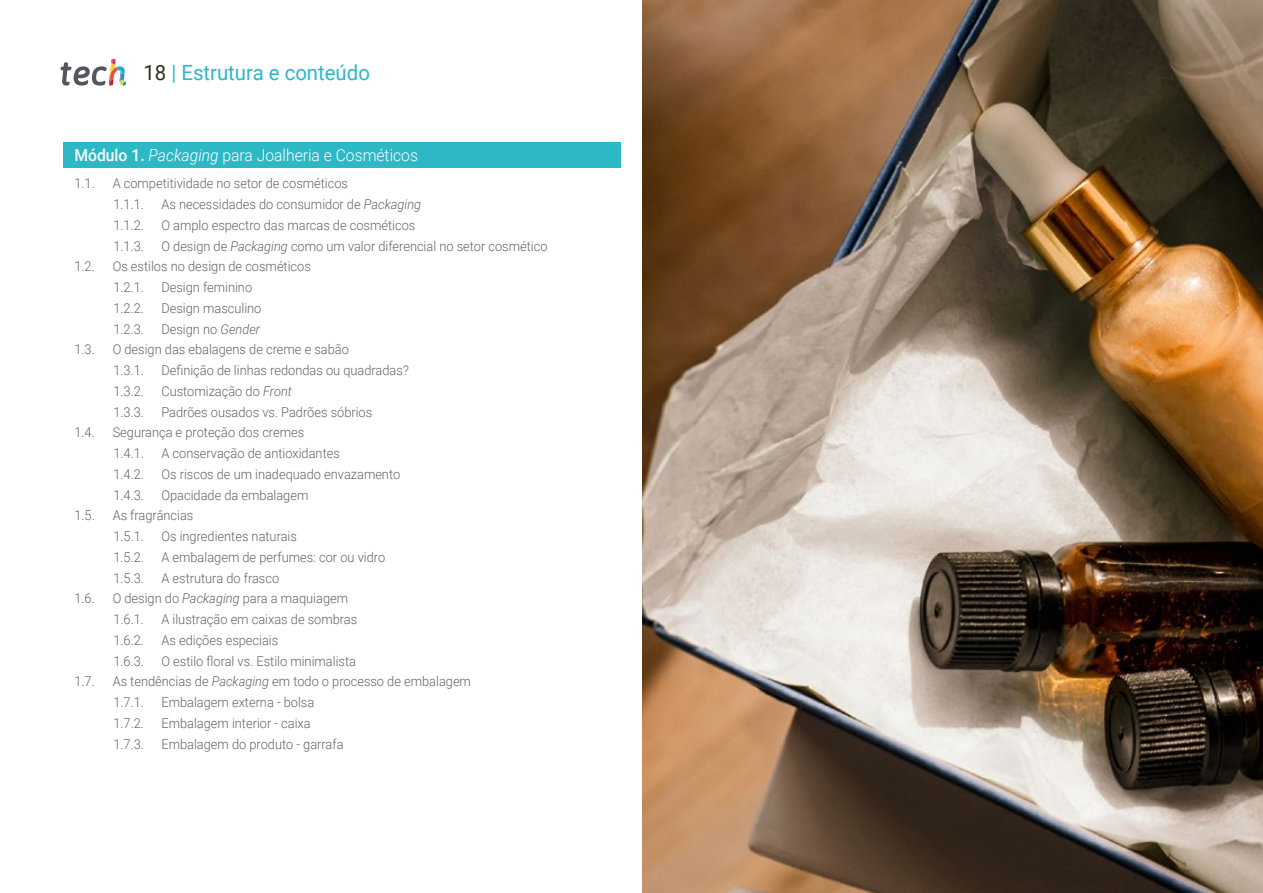
<style>
.page{position:relative;width:1263px;height:893px;background:#fff}
.page>*{position:absolute;margin:0;border:0;box-sizing:border-box;transform-origin:0 0}
.t1{font:21px "Roboto";color:#2db8c5}
.t2{font:300 16.5px "Roboto";color:#fff;scale:.95 1}
.t3{font:300 13.5px/20.7px "Roboto";color:#61646a;scale:.95 1}
.s1{color:#312e20}
.s2{font-weight:500}
.s3{font-style:italic}
</style>
<div class="page">
<svg style="left:61px;top:59px;width:65px;height:27px"></svg>
<div style="left:63px;top:142px;width:558px;height:25px;background:#2db8c5"></div>
<img style="left:642px;top:0;width:621px;height:893px">
<h1 class="t1" style="left:144px;top:57px;width:228px"><span class="s1">18</span> | Estrutura e conteúdo</h1>
<p class="t2" style="left:74px;top:144px;width:363px"><span class="s2">Módulo 1.</span> <span class="s3">Packaging</span> para Joalheria e Cosméticos</p>
<p class="t3" style="left:74px;top:173px;width:23px">1.1.</p>
<p class="t3" style="left:113px;top:173px;width:249px">A competitividade no setor de cosméticos<br>1.1.1.</p>
<p class="t3" style="left:161px;top:193px;width:275px">As necessidades do consumidor de <span class="s3">Packaging</span></p>
<p class="t3" style="left:113px;top:214px;width:34px">1.1.2.</p>
<p class="t3" style="left:161px;top:214px;width:269px">O amplo espectro das marcas de cosméticos</p>
<p class="t3" style="left:113px;top:235px;width:34px">1.1.3.</p>
<p class="t3" style="left:161px;top:235px;width:408px">O design de <span class="s3">Packaging</span> como um valor diferencial no setor cosmético</p>
<p class="t3" style="left:74px;top:256px;width:23px">1.2.</p>
<p class="t3" style="left:113px;top:256px;width:210px">Os estilos no design de cosméticos<br>1.2.1.</p>
<p class="t3" style="left:161px;top:276px;width:97px">Design feminino</p>
<p class="t3" style="left:113px;top:297px;width:34px">1.2.2.</p>
<p class="t3" style="left:161px;top:297px;width:107px">Design masculino</p>
<p class="t3" style="left:113px;top:318px;width:34px">1.2.3.</p>
<p class="t3" style="left:161px;top:318px;width:105px">Design no <span class="s3">Gender</span></p>
<p class="t3" style="left:74px;top:339px;width:23px">1.3.</p>
<p class="t3" style="left:113px;top:339px;width:250px">O design das ebalagens de creme e sabão<br>1.3.1.</p>
<p class="t3" style="left:161px;top:359px;width:262px">Definição de linhas redondas ou quadradas?</p>
<p class="t3" style="left:113px;top:380px;width:34px">1.3.2.</p>
<p class="t3" style="left:161px;top:380px;width:139px">Customização do <span class="s3">Front</span></p>
<p class="t3" style="left:113px;top:401px;width:34px">1.3.3.</p>
<p class="t3" style="left:161px;top:401px;width:223px">Padrões ousados vs. Padrões sóbrios</p>
<p class="t3" style="left:74px;top:422px;width:23px">1.4.</p>
<p class="t3" style="left:113px;top:422px;width:203px">Segurança e proteção dos cremes<br>1.4.1.</p>
<p class="t3" style="left:161px;top:442px;width:189px">A conservação de antioxidantes</p>
<p class="t3" style="left:113px;top:463px;width:34px">1.4.2.</p>
<p class="t3" style="left:161px;top:463px;width:253px">Os riscos de um inadequado envazamento</p>
<p class="t3" style="left:113px;top:484px;width:34px">1.4.3.</p>
<p class="t3" style="left:161px;top:484px;width:156px">Opacidade da embalagem</p>
<p class="t3" style="left:74px;top:505px;width:23px">1.5.</p>
<p class="t3" style="left:113px;top:505px;width:86px">As fragrâncias<br>1.5.1.</p>
<p class="t3" style="left:161px;top:525px;width:144px">Os ingredientes naturais</p>
<p class="t3" style="left:113px;top:546px;width:34px">1.5.2.</p>
<p class="t3" style="left:161px;top:546px;width:237px">A embalagem de perfumes: cor ou vidro</p>
<p class="t3" style="left:113px;top:567px;width:34px">1.5.3.</p>
<p class="t3" style="left:161px;top:567px;width:126px">A estrutura do frasco</p>
<p class="t3" style="left:74px;top:588px;width:23px">1.6.</p>
<p class="t3" style="left:113px;top:588px;width:249px">O design do <span class="s3">Packaging</span> para a maquiagem<br>1.6.1.</p>
<p class="t3" style="left:161px;top:608px;width:208px">A ilustração em caixas de sombras</p>
<p class="t3" style="left:113px;top:629px;width:34px">1.6.2.</p>
<p class="t3" style="left:161px;top:629px;width:124px">As edições especiais</p>
<p class="t3" style="left:113px;top:650px;width:34px">1.6.3.</p>
<p class="t3" style="left:161px;top:650px;width:206px">O estilo floral vs. Estilo minimalista</p>
<p class="t3" style="left:74px;top:671px;width:23px">1.7.</p>
<p class="t3" style="left:113px;top:671px;width:379px">As tendências de <span class="s3">Packaging</span> em todo o processo de embalagem<br>1.7.1.</p>
<p class="t3" style="left:161px;top:691px;width:162px">Embalagem externa - bolsa</p>
<p class="t3" style="left:113px;top:712px;width:34px">1.7.2.</p>
<p class="t3" style="left:161px;top:712px;width:159px">Embalagem interior - caixa</p>
<p class="t3" style="left:113px;top:733px;width:34px">1.7.3.</p>
<p class="t3" style="left:161px;top:733px;width:193px">Embalagem do produto - garrafa</p>
</div>
